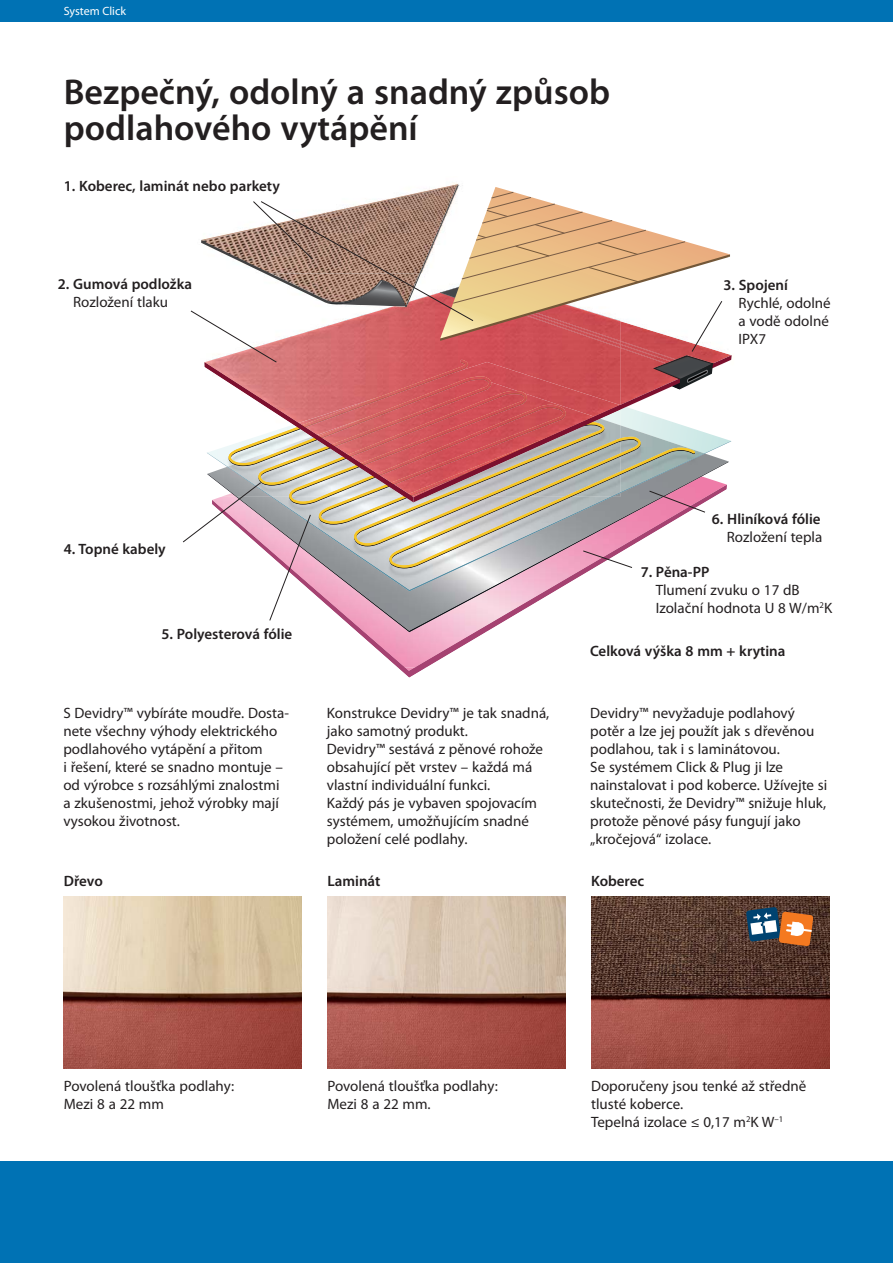
<style>
.page{position:relative;width:893px;height:1263px;background:#fff}
.page>*{position:absolute;margin:0;border:0;box-sizing:border-box;transform-origin:0 0}
.t1{font:600 36px/36px "Myriad Pro";color:#231f20}
.t2{font:15px/18px "Myriad Pro";color:#231f20}
.t3{font:600 15px "Myriad Pro";color:#231f20}
.t4{font:12px "Myriad Pro";color:#fff}
</style>
<div class="page">
<div style="left:0;top:1161px;width:893px;height:102px;background:#0072b4"></div>
<div style="left:0;top:0;width:893px;height:21px;background:#0072b4"></div>
<img style="left:398px;top:667px;width:28px;height:10px">
<img style="left:357px;top:632px;width:129px;height:35px">
<img style="left:345px;top:621px;width:159px;height:11px">
<img style="left:64px;top:897px;width:238px;height:172px">
<img style="left:327px;top:897px;width:238px;height:172px">
<img style="left:591px;top:897px;width:238px;height:172px">
<svg style="left:183px;top:184px;width:547px;height:437px"></svg>
<svg style="left:746px;top:907px;width:68px;height:39px;background:#8d7261"></svg>
<p class="t4" style="left:64px;top:6px;width:64px">System Click</p>
<h1 class="t1" style="left:64px;top:77px;width:548px">Bezpečný, odolný a snadný způsob podlahového vytápění</h1>
<p class="t3" style="left:64px;top:180px;width:218px">1. Koberec, laminát nebo parkety</p>
<p class="t3" style="left:58px;top:278px;width:136px">2. Gumová podložka</p>
<p class="t2" style="left:73px;top:294px;width:96px">Rozložení tlaku</p>
<p class="t3" style="left:64px;top:543px;width:103px">4. Topné kabely</p>
<p class="t3" style="left:162px;top:628px;width:132px">5. Polyesterová fólie</p>
<p class="t3" style="left:723px;top:280px;width:66px">3. Spojení</p>
<p class="t2" style="left:738px;top:296px;width:94px">Rychlé, odolné a vodě odolné<br>IPX7</p>
<p class="t3" style="left:712px;top:513px;width:110px">6. Hliníková fólie</p>
<p class="t2" style="left:727px;top:529px;width:97px">Rozložení tepla</p>
<p class="t3" style="left:641px;top:566px;width:70px">7. Pěna-PP</p>
<p class="t2" style="left:656px;top:583px;width:178px">Tlumení zvuku o 17 dB<br>Izolační hodnota U 8 W/m<sup>2</sup>K</p>
<p class="t3" style="left:590px;top:646px;width:197px">Celková výška 8 mm + krytina</p>
<p class="t2" style="left:63px;top:706px;width:227px">S Devidry™ vybíráte moudře. Dosta&shy;nete všechny výhody elektrického podlahového vytápění a přitom<br>i řešení, které se snadno montuje – od výrobce s rozsáhlými znalostmi a zkušenostmi, jehož výrobky mají vysokou životnost.</p>
<p class="t2" style="left:327px;top:706px;width:224px">Konstrukce Devidry™ je tak snadná, jako samotný produkt.<br>Devidry™ sestává z pěnové rohože obsahující pět vrstev – každá má vlastní individuální funkci.<br>Každý pás je vybaven spojovacím systémem, umožňujícím snadné položení celé podlahy.</p>
<p class="t2" style="left:590px;top:706px;width:239px">Devidry™ nevyžaduje podlahový potěr a lze jej použít jak s dřevěnou podlahou, tak i s laminátovou.<br>Se systémem Click &amp; Plug ji lze nainstalovat i pod koberce. Užívejte si skutečnosti, že Devidry™ snižuje hluk, protože pěnové pásy fungují jako „kročejová“ izolace.</p>
<p class="t3" style="left:64px;top:875px;width:41px">Dřevo</p>
<p class="t3" style="left:327px;top:875px;width:54px">Laminát</p>
<p class="t3" style="left:591px;top:875px;width:55px">Koberec</p>
<p class="t2" style="left:64px;top:1079px;width:172px">Povolená tloušťka podlahy:<br>Mezi 8 a 22 mm</p>
<p class="t2" style="left:327px;top:1079px;width:172px">Povolená tloušťka podlahy:<br>Mezi 8 a 22 mm.</p>
<p class="t2" style="left:591px;top:1079px;width:217px">Doporučeny jsou tenké až středně tlusté koberce.<br>Tepelná izolace ≤ 0,17 m<sup>2</sup>K W<sup>–1</sup></p>
</div>
